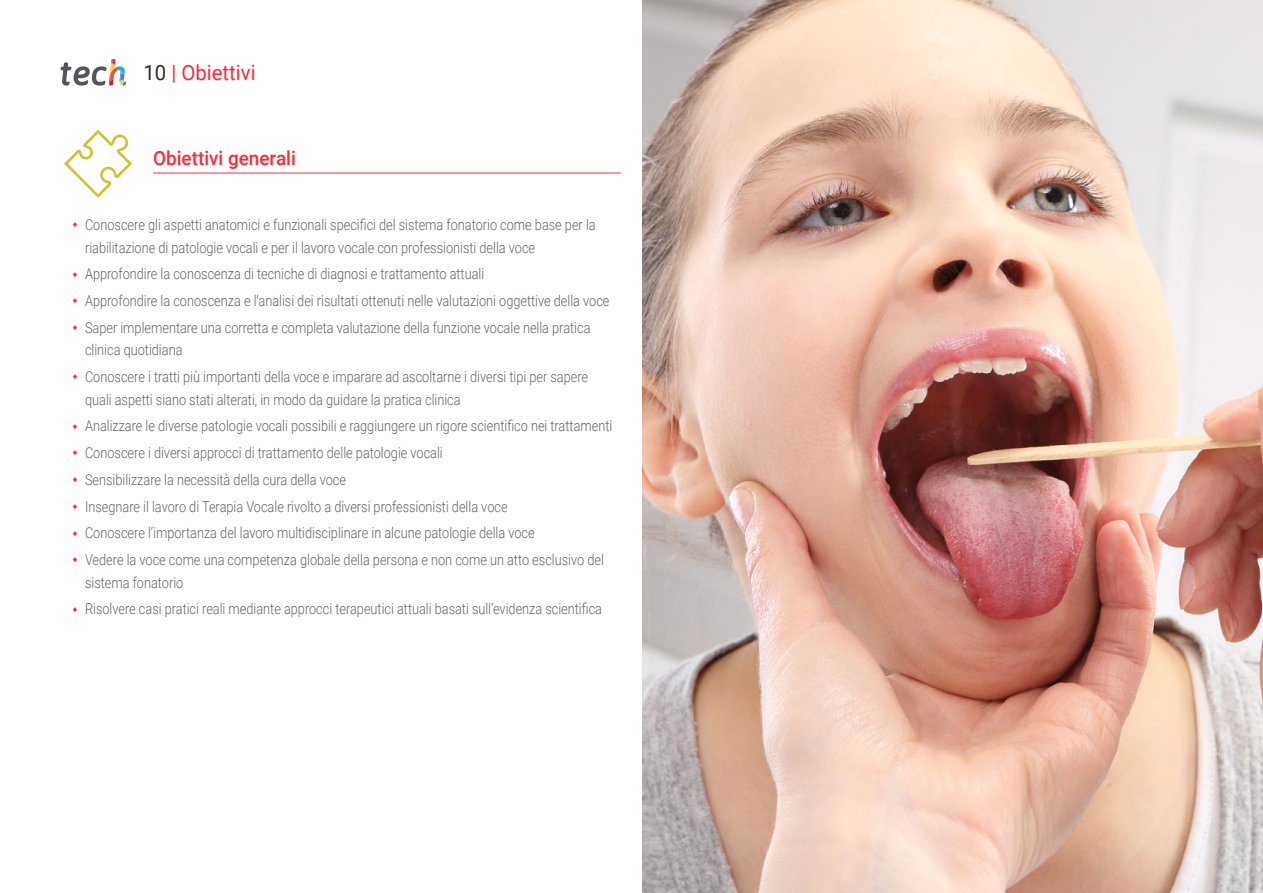
<style>
.page{position:relative;width:1263px;height:893px;background:#fff}
.page>*{position:absolute;margin:0;border:0;box-sizing:border-box;transform-origin:0 0}
.t1{font:21px "Roboto";color:#ff293a}
.t2{font:500 19.5px "Roboto";color:#ff293a}
.t3{font:300 15px/26.7px "Roboto";color:#61646a;scale:.85 1}
.s1{color:#312e20}
</style>
<div class="page">
<hr style="left:153px;top:173px;width:468px;height:1px;background:#ff293a">
<svg style="left:64px;top:130px;width:68px;height:68px"></svg>
<img style="left:642px;top:0;width:621px;height:893px">
<svg style="left:61px;top:59px;width:65px;height:27px"></svg>
<h1 class="t1" style="left:144px;top:57px;width:114px"><span class="s1">10</span> | Obiettivi</h1>
<h2 class="t2" style="left:153px;top:144px;width:144px">Obiettivi generali</h2>
<p class="t3" style="left:85px;top:213px;width:602px;line-height:22.5px">Conoscere gli aspetti anatomici e funzionali specifici del sistema fonatorio come base per la riabilitazione di patologie vocali e per il lavoro vocale con professionisti della voce</p>
<p class="t3" style="left:85px;top:260px;width:618px">Approfondire la conoscenza di tecniche di diagnosi e trattamento attuali<br>Approfondire la conoscenza e l’analisi dei risultati ottenuti nelle valutazioni oggettive della voce<br>Saper implementare una corretta e completa valutazione della funzione vocale nella pratica</p>
<p class="t3" style="left:85px;top:336px;width:593px">clinica quotidiana<br>Conoscere i tratti più importanti della voce e imparare ad ascoltarne i diversi tipi per sapere</p>
<p class="t3" style="left:85px;top:385px;width:622px">quali aspetti siano stati alterati, in modo da guidare la pratica clinica<br>Analizzare le diverse patologie vocali possibili e raggiungere un rigore scientifico nei trattamenti Conoscere i diversi approcci di trattamento delle patologie vocali<br>Sensibilizzare la necessità della cura della voce<br>Insegnare il lavoro di Terapia Vocale rivolto a diversi professionisti della voce<br>Conoscere l’importanza del lavoro multidisciplinare in alcune patologie della voce<br>Vedere la voce come una competenza globale della persona e non come un atto esclusivo del</p>
<p class="t3" style="left:85px;top:568px;width:610px">sistema fonatorio<br>Risolvere casi pratici reali mediante approcci terapeutici attuali basati sull’evidenza scientifica</p>
</div>
